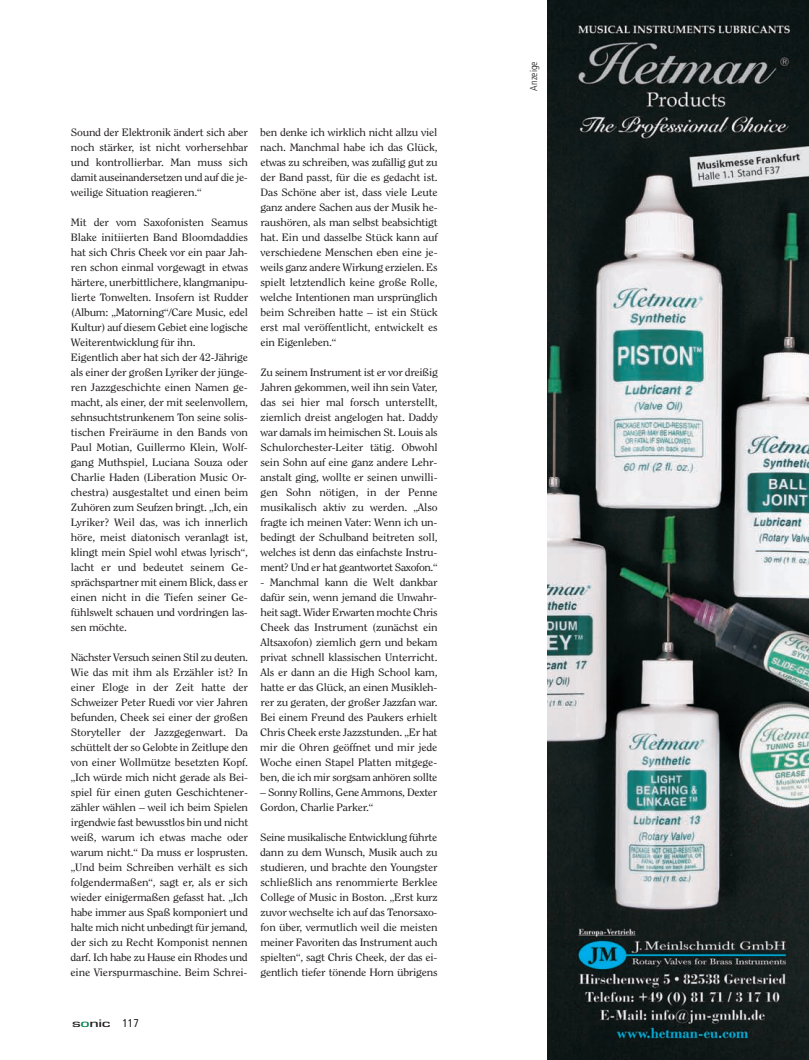
<style>
.page{position:relative;width:809px;height:1060px;background:#fff}
.page>*{position:absolute;margin:0;border:0;box-sizing:border-box;transform-origin:0 0}
.t1{font:500 11.25px "Eurostile T";letter-spacing:-.02em;color:#231f20;scale:1.6 1}
.t2{font:10.62px/15px "Clearface Std";letter-spacing:-.02em;color:#231f20;text-align:justify;scale:1.1 1}
.t3{font:300 condensed 10px "Frutiger LT Std";color:#231f20}
.s1{color:#0c8752}
.s2{font-family:"Frutiger LT Std";font-weight:400;font-stretch:condensed}
</style>
<div class="page">
<img style="left:548px;top:0;width:261px;height:1060px">
<p class="t2" style="left:71px;top:125px;width:163px">Sound der Elektronik ändert sich aber noch stärker, ist nicht vorhersehbar und kontrollierbar. Man muss sich damit auseinandersetzen und auf die je&shy;weilige Situation reagieren.“</p>
<p class="t2" style="left:71px;top:215px;width:163px;text-align:left">Mit der vom Saxofonisten Seamus Blake initiierten Band Bloomdaddies hat sich Chris Cheek vor ein paar Jah&shy;ren schon einmal vorgewagt in etwas härtere, unerbittlichere, klangmanipu&shy;lierte Tonwelten. Insofern ist Rudder (Album: „Matorning“/Care Music, edel Kultur) auf diesem Gebiet eine logische Weiterentwicklung für ihn.<br>Eigentlich aber hat sich der 42-Jährige als einer der großen Lyriker der jünge&shy;ren Jazzgeschichte einen Namen ge&shy;macht, als einer, der mit seelenvollem, sehnsuchtstrunkenem Ton seine solis&shy;tischen Freiräume in den Bands von Paul Motian, Guillermo Klein, Wolf&shy;gang Muthspiel, Luciana Souza oder Charlie Haden (Liberation Music Or&shy;chestra) ausgestaltet und einen beim Zuhören zum Seufzen bringt. „Ich, ein Lyriker? Weil das, was ich innerlich höre, meist diatonisch veranlagt ist, klingt mein Spiel wohl etwas lyrisch“, lacht er und bedeutet seinem Ge&shy;sprächspartner mit einem Blick, dass er einen nicht in die Tiefen seiner Ge&shy;fühlswelt schauen und vordringen las&shy;sen möchte.</p>
<p class="t2" style="left:71px;top:650px;width:163px">Nächster Versuch seinen Stil zu deuten.<br>Wie das mit ihm als Erzähler ist? In einer Eloge in der Zeit hatte der Schweizer Peter Ruedi vor vier Jahren befunden, Cheek sei einer der großen Storyteller der Jazzgegenwart. Da schüttelt der so Gelobte in Zeitlupe den von einer Wollmütze besetzten Kopf. „Ich würde mich nicht gerade als Bei&shy;spiel für einen guten Geschichtener&shy;zähler wählen – weil ich beim Spielen irgendwie fast bewusstlos bin und nicht weiß, warum ich etwas mache oder warum nicht.“ Da muss er losprusten. „Und beim Schreiben verhält es sich folgendermaßen“, sagt er, als er sich wieder einigermaßen gefasst hat. „Ich habe immer aus Spaß komponiert und halte mich nicht unbedingt für jemand, der sich zu Recht Komponist nennen darf. Ich habe zu Hause ein Rhodes und eine Vierspurmaschine. Beim Schrei-</p>
<p class="t2" style="left:260px;top:125px;width:163px">ben denke ich wirklich nicht allzu viel nach. Manchmal habe ich das Glück, etwas zu schreiben, was zufällig gut zu der Band passt, für die es gedacht ist.<br>Das Schöne aber ist, dass viele Leute ganz andere Sachen aus der Musik he&shy;raushören, als man selbst beabsichtigt hat. Ein und dasselbe Stück kann auf verschiedene Menschen eben eine je&shy;weils ganz andere Wirkung erzielen. Es spielt letztendlich keine große Rolle, welche Intentionen man ursprünglich beim Schreiben hatte – ist ein Stück erst mal veröffentlicht, entwickelt es ein Eigenleben.“</p>
<p class="t2" style="left:260px;top:365px;width:163px">Zu seinem Instrument ist er vor dreißig Jahren gekommen, weil ihn sein Vater, das sei hier mal forsch unterstellt, ziemlich dreist angelogen hat. Daddy war damals im heimischen St. Louis als Schulorchester-Leiter tätig. Obwohl sein Sohn auf eine ganz andere Lehr&shy;anstalt ging, wollte er seinen unwilli&shy;gen Sohn nötigen, in der Penne musikalisch aktiv zu werden. „Also fragte ich meinen Vater: Wenn ich un&shy;bedingt der Schulband beitreten soll, welches ist denn das einfachste Instru&shy;ment? Und er hat geantwortet Saxofon.“</p>
<p class="t2" style="left:260px;top:575px;width:163px">- Manchmal kann die Welt dankbar dafür sein, wenn jemand die Unwahr&shy;heit sagt. Wider Erwarten mochte Chris Cheek das Instrument (zunächst ein Altsaxofon) ziemlich gern und bekam privat schnell klassischen Unterricht.<br>Als er dann an die High School kam, hatte er das Glück, an einen Musikleh&shy;rer zu geraten, der großer Jazzfan war.<br>Bei einem Freund des Paukers erhielt Chris Cheek erste Jazzstunden. „Er hat mir die Ohren geöffnet und mir jede Woche einen Stapel Platten mitgege&shy;ben, die ich mir sorgsam anhören sollte</p>
<p class="t2" style="left:260px;top:785px;width:163px">– Sonny Rollins, Gene Ammons, Dexter<br>Gordon, Charlie Parker.“</p>
<p class="t2" style="left:260px;top:830px;width:163px">Seine musikalische Entwicklung führte dann zu dem Wunsch, Musik auch zu studieren, und brachte den Youngster schließlich ans renommierte Berklee College of Music in Boston. „Erst kurz zuvor wechselte ich auf das Tenorsaxo&shy;fon über, vermutlich weil die meisten meiner Favoriten das Instrument auch spielten“, sagt Chris Cheek, der das ei&shy;gentlich tiefer tönende Horn übrigens</p>
<p class="t1" style="left:72px;top:1017px;width:43px">s<span class="s1">o</span>nic <span class="s2">117</span></p>
<p class="t3" style="left:530px;top:91px;width:31px;rotate:-90deg">Anzeige</p>
</div>
